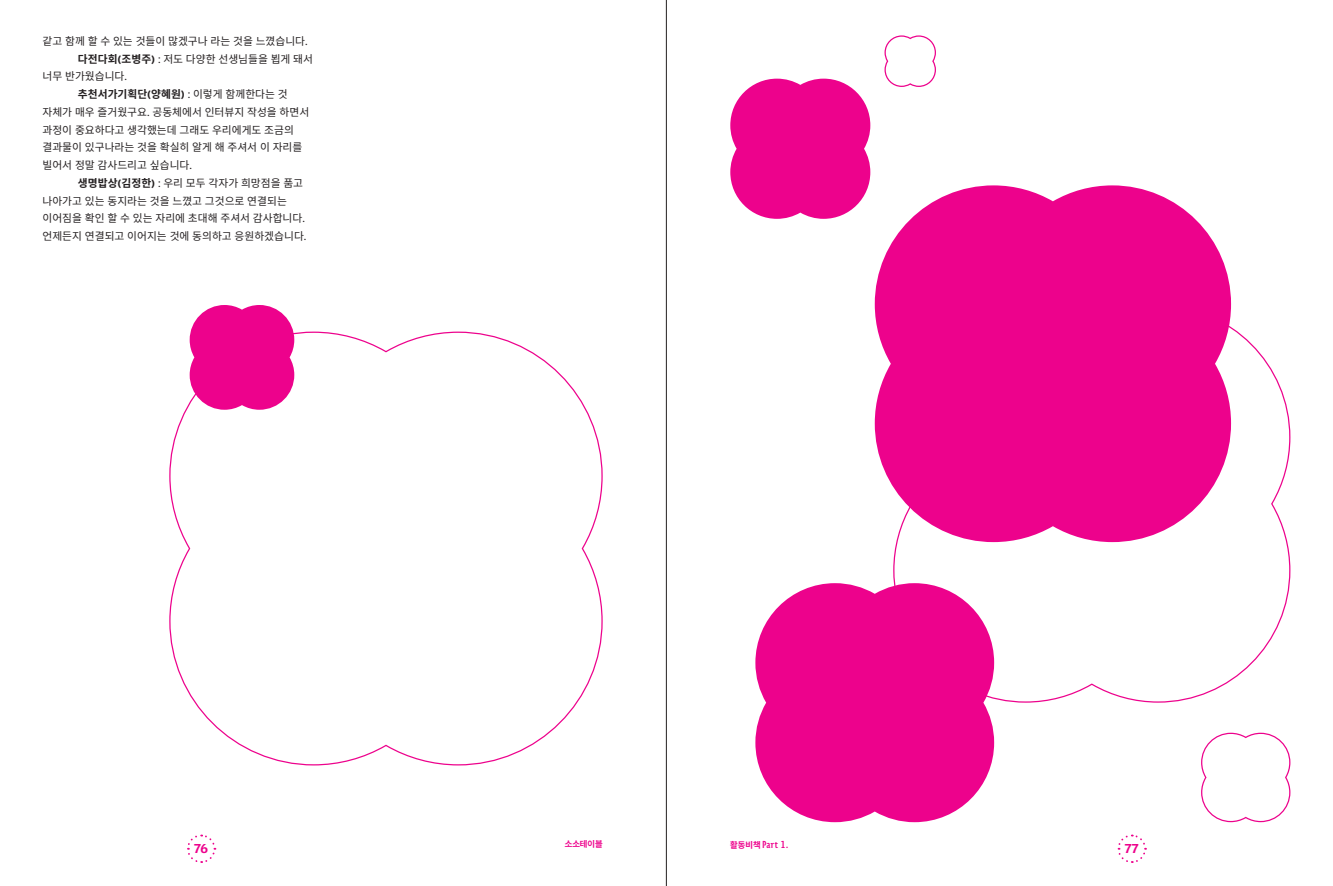
<style>
.page{position:relative;width:1333px;height:886px;background:#fff}
.page>*{position:absolute;margin:0;border:0;box-sizing:border-box;transform-origin:0 0}
.t1{font:900 12.5px "Griffith Gothic";color:#ed028c}
.인터뷰-본문_8_6{font:10.75px/17.8px "Spoqa Han Sans Neo";color:#231f20}
.t2{font:700 10px "Novel Mono Pro X Cmp";color:#ed028c}
.t3{font:700 8.75px "Pretendard";color:#ed028c}
.s1{font-family:"Interstate";font-weight:300}
.s2{font-weight:700}
.s3{font-family:"Interstate";font-weight:700}
.s4{font-family:"Pretendard";font-size:8.75px}
</style>
<div class="page">
<svg style="left:874px;top:185px;width:356px;height:300px;fill:#ed028c"></svg>
<svg style="left:730px;top:79px;width:140px;height:140px;background:#ef1f99"></svg>
<svg style="left:191px;top:305px;width:102px;height:26px"></svg>
<svg style="left:755px;top:583px;width:239px;height:239px;background:#ef1e99"></svg>
<svg style="left:892px;top:304px;width:398px;height:399px"></svg>
<svg style="left:169px;top:331px;width:434px;height:435px"></svg>
<svg style="left:1201px;top:732px;width:89px;height:91px"></svg>
<svg style="left:884px;top:35px;width:52px;height:52px"></svg>
<svg style="left:187px;top:834px;width:29px;height:29px"></svg>
<svg style="left:1117px;top:834px;width:29px;height:29px"></svg>
<hr style="left:666px;top:0;width:1px;height:886px;background:#231f20">
<p class="인터뷰-본문_8_6" style="left:43px;top:32px;width:267px">같고 함께 할 수 있는 것들이 많겠구나 라는 것을 느꼈습니다<span class="s1">.</span></p>
<p class="인터뷰-본문_8_6" style="left:43px;top:50px;width:272px;text-indent:35px"><span class="s2">다전다회</span><span class="s3">(</span><span class="s2">조병주</span><span class="s3">)</span> <span class="s1">:</span> 저도 다양한 선생님들을 뵙게 돼서 너무 반가웠습니다<span class="s1">.</span></p>
<p class="인터뷰-본문_8_6" style="left:43px;top:85px;width:268px;text-indent:35px"><span class="s2">추천서가기획단</span><span class="s3">(</span><span class="s2">양혜원</span><span class="s3">)</span> <span class="s1">:</span> 이렇게 함께한다는 것 자체가 매우 즐거웠구요<span class="s1">.</span> 공동체에서 인터뷰지 작성을 하면서 과정이 중요하다고 생각했는데 그래도 우리에게도 조금의 결과물이 있구나라는 것을 확실히 알게 해 주셔서 이 자리를 빌어서 정말 감사드리고 싶습니다<span class="s1">.</span></p>
<p class="인터뷰-본문_8_6" style="left:43px;top:174px;width:265px;text-indent:35px"><span class="s2">생명밥상</span><span class="s3">(</span><span class="s2">김정한</span><span class="s3">)</span> <span class="s1">:</span> 우리 모두 각자가 희망점을 품고 나아가고 있는 동지라는 것을 느꼈고 그것으로 연결되는 이어짐을 확인 할 수 있는 자리에 초대해 주셔서 감사합니다<span class="s1">. </span>언제든지 연결되고 이어지는 것에 동의하고 응원하겠습니다<span class="s1">.</span></p>
<p class="t3" style="left:565px;top:838px;width:39px">소소테이블</p>
<p class="t2" style="left:730px;top:837px;width:60px"><span class="s4">활동비책</span> Part 1.</p>
<p class="t1" style="left:194px;top:841px;width:15px">76</p>
<p class="t1" style="left:1124px;top:841px;width:15px">77</p>
</div>
